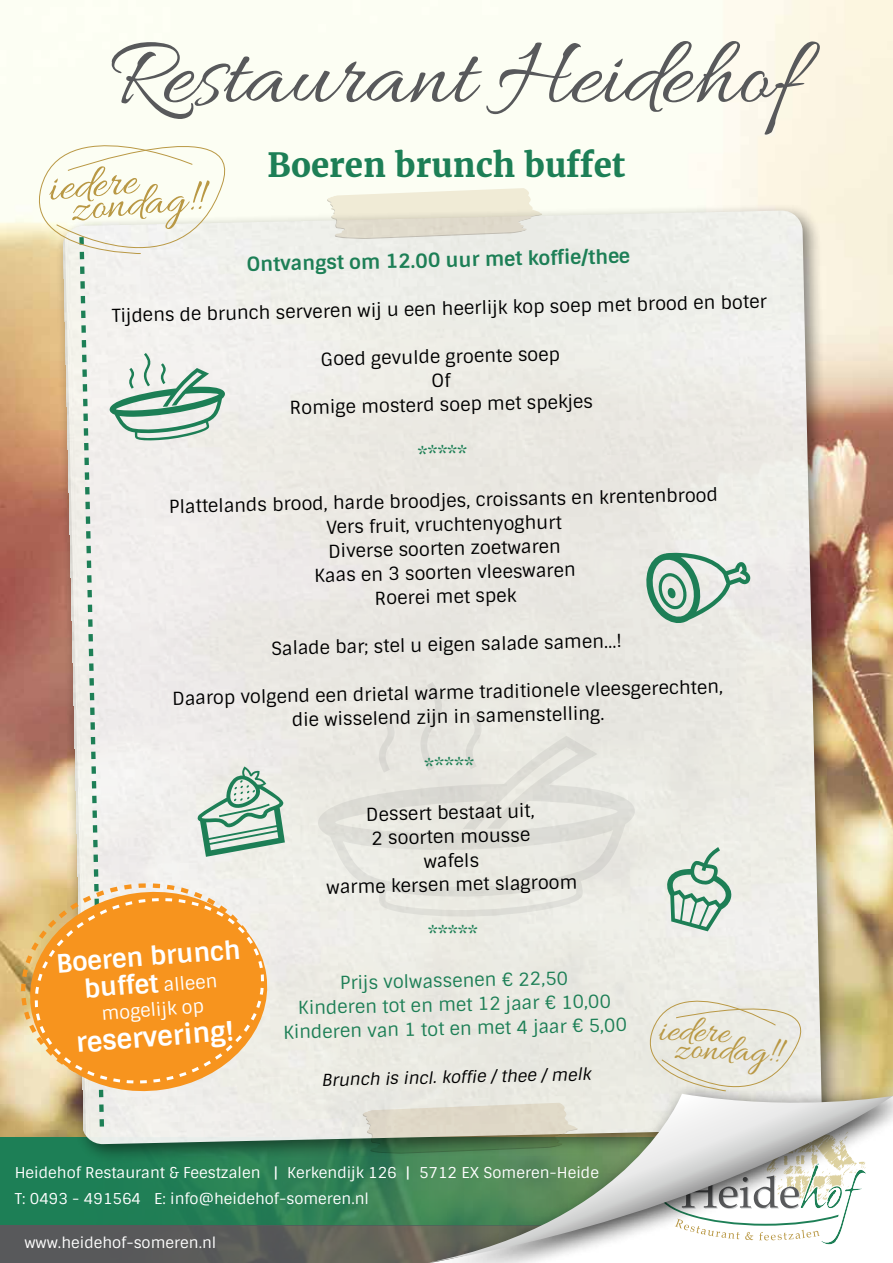
<style>
.page{position:relative;width:893px;height:1263px;background:#fff}
.page>*{position:absolute;margin:0;border:0;box-sizing:border-box;transform-origin:0 0}
.t1{font:99px "Allura";color:#58595b}
.t2{font:47.4px "Allura";color:#b99844}
.t3{font:37.95px "Allura";color:#b99844}
.t4{font:700 33px "Merriweather";color:#1d7f56}
.t5{font:700 27px "Sintony";color:#fff}
.t6{font:700 25.5px/27.2px "Sintony";color:#fff;text-align:center}
.t7{font:700 19.5px "Sintony";color:#1d7f56}
.t8{font:18px/24px "Sintony";color:#000;text-align:center}
.t9{font:18px/24px "Sintony";color:#1d7f56;text-align:center}
.t10{font:18px "Sintony";color:#fff}
.t11{font:italic 16.5px "Sintony";color:#000}
.t12{font:15px/25.5px "Sintony";color:#fff}
.s1{font-weight:400;font-size:18px}
</style>
<div class="page">
<img style="left:0;top:0;width:893px;height:1137px">
<svg style="left:0;top:1137px;width:424px;height:89px;background:#287f56"></svg>
<svg style="left:0;top:1226px;width:424px;height:37px;background:#5d5d5a"></svg>
<div style="left:54px;top:202px;width:788px;height:962px;background:#000;opacity:.5"></div>
<img style="left:63px;top:211px;width:759px;height:933px">
<svg style="left:414px;top:682px;width:34px;height:54px;background:#e4e2dc"></svg>
<svg style="left:462px;top:714px;width:23px;height:22px"></svg>
<svg style="left:318px;top:736px;width:317px;height:182px;background:#e5e5de"></svg>
<svg style="left:375px;top:717px;width:23px;height:56px"></svg>
<svg style="left:325px;top:188px;width:219px;height:51px;background:#eae6d6"></svg>
<div style="left:424px;top:1082px;width:469px;height:181px;background:#000;opacity:.75"></div>
<svg style="left:428px;top:1094px;width:465px;height:169px"></svg>
<svg style="left:360px;top:1103px;width:219px;height:51px;background:#aab49c"></svg>
<svg style="left:646px;top:552px;width:104px;height:72px;background:#afcabc"></svg>
<svg style="left:666px;top:847px;width:66px;height:84px;background:#b8d1c2"></svg>
<svg style="left:633px;top:969px;width:234px;height:276px"></svg>
<svg style="left:19px;top:107px;width:266px;height:1024px"></svg>
<h1 class="t1" style="left:109px;top:20px;width:694px">Restaurant Heidehof</h1>
<h2 class="t2" style="left:46px;top:161px;width:90px;rotate:-5deg">iedere</h2>
<h2 class="t2" style="left:69px;top:181px;width:132px;rotate:-5deg">zondag!!</h2>
<h3 class="t4" style="left:268px;top:142px;width:359px">Boeren brunch buffet</h3>
<p class="t7" style="left:246px;top:251px;width:385px;rotate:-1deg">Ontvangst om 12.00 uur met koffie/thee</p>
<p class="t8" style="left:112px;top:303px;width:656px;rotate:-1deg">Tijdens de brunch serveren wij u een heerlijk kop soep met brood en boter</p>
<p class="t8" style="left:289px;top:347px;width:305px;rotate:-1deg">Goed gevulde groente soep<br>Of<br>Romige mosterd soep met spekjes</p>
<p class="t9" style="left:417px;top:441px;width:51px;rotate:-1deg">*****</p>
<p class="t8" style="left:169px;top:494px;width:550px;rotate:-1deg">Plattelands brood, harde broodjes, croissants en krentenbrood Vers fruit, vruchtenyoghurt<br>Diverse soorten zoetwaren<br>Kaas en 3 soorten vleeswaren<br>Roerei met spek</p>
<p class="t8" style="left:271px;top:636px;width:352px;rotate:-1deg">Salade bar; stel u eigen salade samen…!</p>
<p class="t8" style="left:172px;top:685px;width:553px;rotate:-1deg">Daarop volgend een drietal warme traditionele vleesgerechten, die wisselend zijn in samenstelling.</p>
<p class="t9" style="left:424px;top:753px;width:51px;rotate:-1deg">*****</p>
<p class="t8" style="left:325px;top:803px;width:252px;rotate:-1deg">Dessert bestaat uit,<br>2 soorten mousse<br>wafels<br>warme kersen met slagroom</p>
<p class="t9" style="left:428px;top:921px;width:51px;rotate:-1deg">*****</p>
<p class="t9" style="left:282px;top:972px;width:345px;rotate:-1deg">Prijs volwassenen € 22,50<br>Kinderen tot en met 12 jaar € 10,00<br>Kinderen van 1 tot en met 4 jaar € 5,00</p>
<p class="t11" style="left:321px;top:1069px;width:271px;rotate:-1deg">Brunch is incl. koffi e / thee / melk</p>
<h3 class="t6" style="left:55px;top:950px;width:186px;rotate:-4deg">Boeren brunch buffet <span class="s1">alleen</span></h3>
<p class="t10" style="left:101px;top:1002px;width:104px;rotate:-4deg">mogelijk op</p>
<h3 class="t5" style="left:74px;top:1026px;width:160px;rotate:-5deg">reservering!</h3>
<h3 class="t3" style="left:660px;top:1008px;width:73px;rotate:2deg">iedere</h3>
<h3 class="t3" style="left:675px;top:1026px;width:106px;rotate:2deg">zondag!!</h3>
<p class="t12" style="left:15px;top:1160px;width:586px">Heidehof Restaurant &amp; Feestzalen | Kerkendijk 126 | 5712 EX Someren-Heide<br>T: 0493 - 491564 E: info@heidehof-someren.nl</p>
<p class="t12" style="left:24px;top:1230px;width:193px">www.heidehof-someren.nl</p>
</div>
